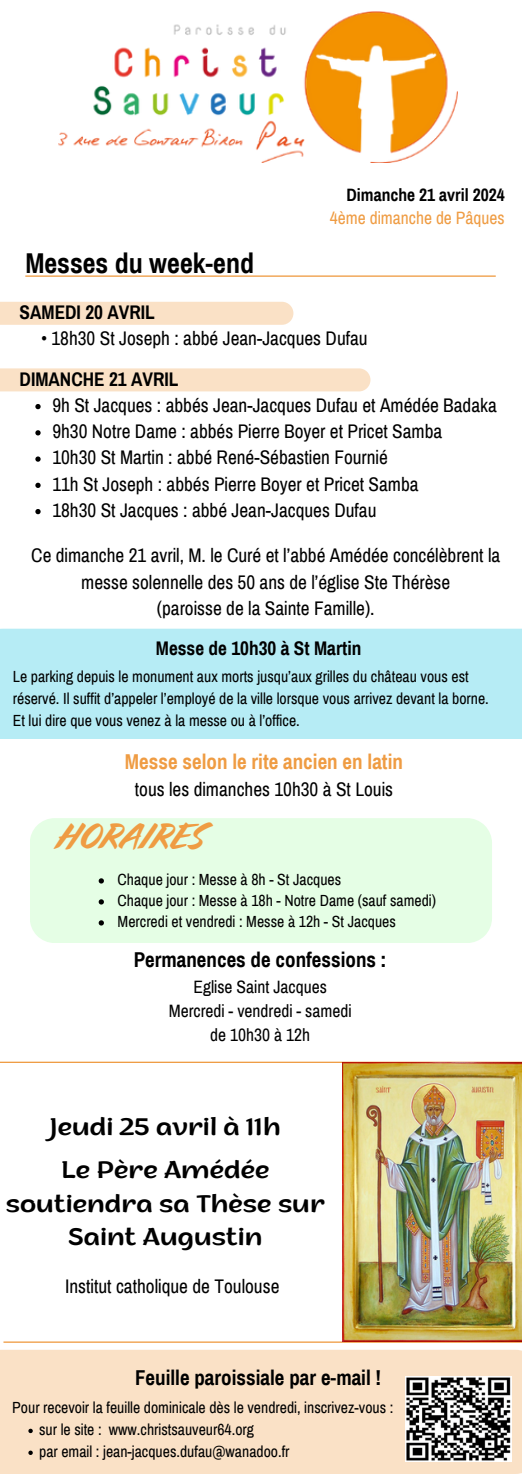
<style>
.page{position:relative;width:522px;height:1474px;background:#fff}
.page>*{position:absolute;margin:0;border:0;box-sizing:border-box;transform-origin:0 0}
.t1{font:35px "Cortado";color:#ef9c43}
.t2{font:700 28px "Archivo Narrow";color:#000}
.t3{font:24.5px/33.8px "ZT Arturo";color:#000;text-align:center}
.t4{font:700 21px "Archivo Narrow";color:#000}
.t5{font:700 21px "Archivo Narrow";color:#ef9c43}
.t6{font:19.25px/26.2px "Archivo Narrow";color:#000;text-align:center}
.t7{font:700 19.25px "Archivo Narrow";color:#000}
.t8{font:17.5px/23.6px "Archivo Narrow";color:#000;text-align:center}
.t9{font:17.5px "Archivo Narrow";color:#ef9c43}
.t10{font:700 17.5px "Archivo Narrow";color:#000}
.t11{font:15.75px/21.9px "Archivo Narrow";color:#000}
</style>
<div class="page">
<img style="left:59px;top:12px;width:398px;height:151px">
<div style="left:0;top:1350px;width:521px;height:124px;background:#fae1c6"></div>
<svg style="left:28px;top:1429px;width:5px;height:4px"></svg>
<svg style="left:28px;top:1451px;width:5px;height:4px"></svg>
<img style="left:405px;top:1376px;width:106px;height:85px">
<div style="left:0;top:302px;width:293px;height:23px;background:#fae1c6"></div>
<div style="left:0;top:368px;width:370px;height:23px;background:#fae1c6"></div>
<hr style="left:25px;top:275px;width:470px;height:2px;background:#ef9c43">
<div style="left:0;top:629px;width:521px;height:110px;background:#b6ecf5"></div>
<div style="left:30px;top:818px;width:461px;height:125px;background:#e5fee5"></div>
<svg style="left:99px;top:878px;width:5px;height:6px"></svg>
<svg style="left:99px;top:899px;width:5px;height:6px"></svg>
<svg style="left:99px;top:920px;width:5px;height:6px"></svg>
<svg style="left:35px;top:404px;width:6px;height:5px"></svg>
<svg style="left:35px;top:430px;width:6px;height:5px"></svg>
<svg style="left:35px;top:456px;width:6px;height:6px"></svg>
<svg style="left:35px;top:483px;width:6px;height:5px"></svg>
<svg style="left:35px;top:509px;width:6px;height:5px"></svg>
<hr style="left:0;top:1062px;width:521px;height:1px;background:#ef9c43">
<hr style="left:3px;top:1341px;width:518px;height:2px;background:#ef9c43">
<img style="left:342px;top:1062px;width:179px;height:280px">
<p class="t2" style="left:25px;top:248px;width:230px">Messes du week-end</p>
<p class="t10" style="left:346px;top:185px;width:159px">Dimanche 21 avril 2024</p>
<h3 class="t9" style="left:329px;top:209px;width:176px">4ème dimanche de Pâques</h3>
<p class="t7" style="left:20px;top:302px;width:136px">SAMEDI 20 AVRIL</p>
<p class="t6" style="left:41px;top:326px;width:327px">• 18h30 St Joseph : abbé Jean-Jacques Dufau</p>
<h6 class="t7" style="left:20px;top:369px;width:160px">DIMANCHE 21 AVRIL</h6>
<h1 class="t6" style="left:52px;top:392px;width:445px">9h St Jacques : abbés Jean-Jacques Dufau et Amédée Badaka</h1>
<p class="t6" style="left:52px;top:419px;width:391px">9h30 Notre Dame : abbés Pierre Boyer et Pricet Samba</p>
<p class="t6" style="left:52px;top:445px;width:336px">10h30 St Martin : abbé René-Sébastien Fournié</p>
<p class="t6" style="left:52px;top:471px;width:367px">11h St Joseph : abbés Pierre Boyer et Pricet Samba</p>
<p class="t6" style="left:52px;top:497px;width:325px">18h30 St Jacques : abbé Jean-Jacques Dufau</p>
<h6 class="t6" style="left:31px;top:543px;width:470px">Ce dimanche 21 avril, M. le Curé et l’abbé Amédée concélèbrent la messe solennelle des 50 ans de l’église Ste Thérèse<br>(paroisse de la Sainte Famille).</h6>
<p class="t7" style="left:156px;top:638px;width:207px">Messe de 10h30 à St Martin</p>
<p class="t11" style="left:13px;top:666px;width:477px">Le parking depuis le monument aux morts jusqu’aux grilles du château vous est réservé. Il suffit d’appeler l’employé de la ville lorsque vous arrivez devant la borne.<br>Et lui dire que vous venez à la messe ou à l’office.</p>
<h3 class="t5" style="left:125px;top:750px;width:279px">Messe selon le rite ancien en latin</h3>
<h3 class="t6" style="left:135px;top:777px;width:259px">tous les dimanches 10h30 à St Louis</h3>
<h5 class="t1" style="left:57px;top:815px;width:149px">HORAIRES</h5>
<p class="t11" style="left:117px;top:869px;width:225px">Chaque jour : Messe à 8h - St Jacques</p>
<p class="t11" style="left:117px;top:890px;width:319px">Chaque jour : Messe à 18h - Notre Dame (sauf samedi)</p>
<h6 class="t11" style="left:117px;top:911px;width:279px">Mercredi et vendredi : Messe à 12h - St Jacques</h6>
<h5 class="t4" style="left:134px;top:949px;width:254px">Permanences de confessions :</h5>
<h5 class="t8" style="left:168px;top:976px;width:184px">Eglise Saint Jacques<br>Mercredi - vendredi - samedi de 10h30 à 12h</h5>
<p class="t3" style="left:50px;top:1112px;width:231px">Jeudi 25 avril à 11h</p>
<p class="t3" style="left:6px;top:1155px;width:320px">Le Père Amédée soutiendra sa Thèse sur<br>Saint Augustin</p>
<p class="t6" style="left:65px;top:1273px;width:215px">Institut catholique de Toulouse</p>
<p class="t4" style="left:135px;top:1366px;width:247px">Feuille paroissiale par e-mail !</p>
<p class="t11" style="left:12px;top:1397px;width:382px">Pour recevoir la feuille dominicale dès le vendredi, inscrivez-vous :</p>
<h2 class="t11" style="left:39px;top:1419px;width:216px">sur le site : www.christsauveur64.org</h2>
<h6 class="t11" style="left:39px;top:1441px;width:252px">par email : jean-jacques.dufau@wanadoo.fr</h6>
</div>
